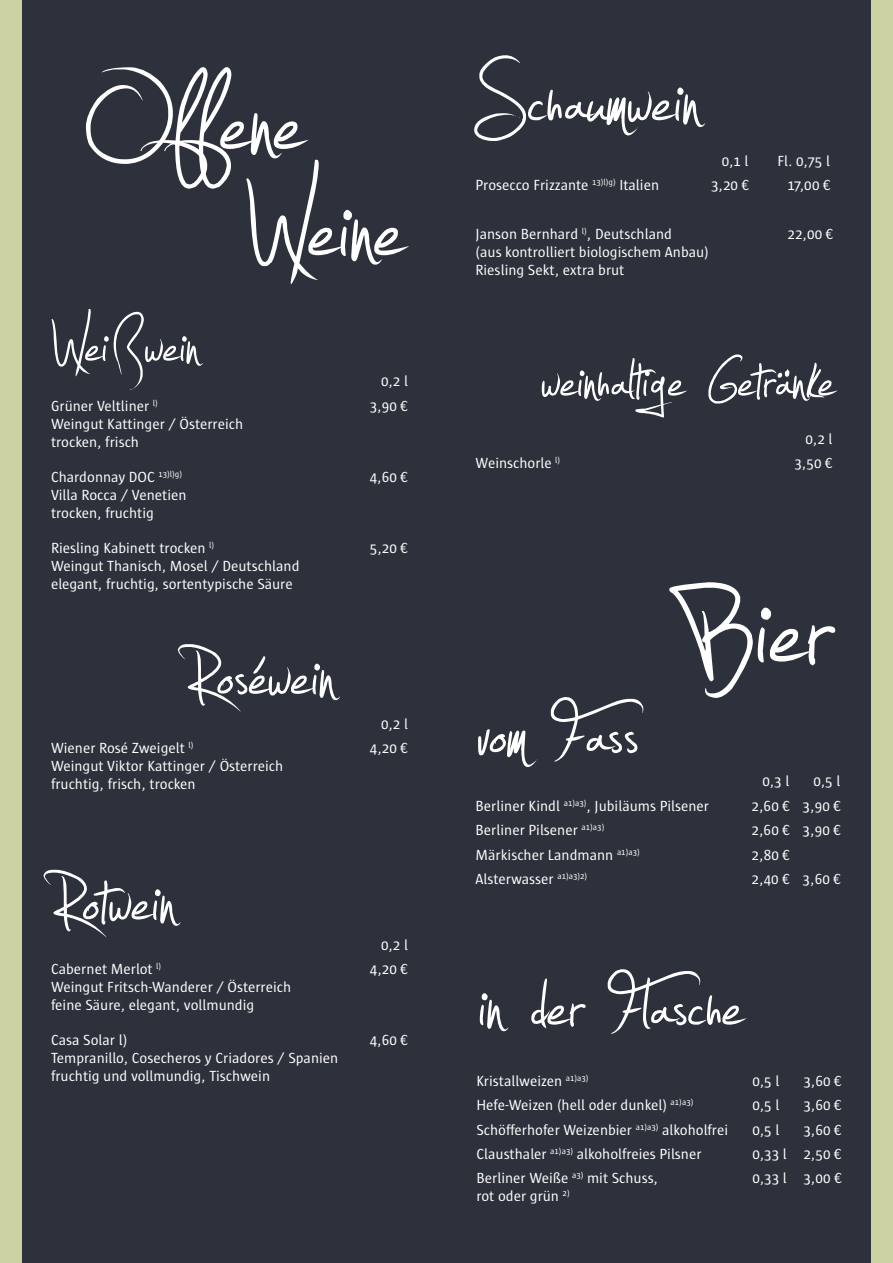
<style>
.page{position:relative;width:893px;height:1263px;background:#2d313b}
.page>*{position:absolute;margin:0;border:0;box-sizing:border-box;transform-origin:0 0}
.t1{font:257.4px "Jellyka Estrya's Handwriting";color:#fff}
.t2{font:216px "Jellyka Estrya's Handwriting";color:#fff}
.t3{font:156.15px "Jellyka Estrya's Handwriting";color:#fff}
.t4{font:150px "Jellyka Estrya's Handwriting";color:#fff}
.t5{font:144px "Jellyka Estrya's Handwriting";color:#fff}
.t6{font:120px "Jellyka Estrya's Handwriting";color:#fff}
.t7{font:117px "Jellyka Estrya's Handwriting";color:#fff}
.t8{font:15px/18px "Sun";color:#fff}
</style>
<div class="page">
<div style="left:0;top:0;width:21px;height:1263px;background:#cdd2a2"></div>
<div style="left:872px;top:0;width:21px;height:1263px;background:#cdd2a2"></div>
<h2 class="t2" style="left:84px;top:31px;width:221px">Offene</h2>
<h2 class="t2" style="left:245px;top:137px;width:160px">Weine</h2>
<h3 class="t7" style="left:51px;top:297px;width:149px">Weißwein</h3>
<p class="t8" style="left:381px;top:372px;width:28px">0,2 l</p>
<p class="t8" style="left:51px;top:396px;width:108px">Grüner Veltliner <sup>l)</sup></p>
<p class="t8" style="left:370px;top:396px;width:40px">3,90 €</p>
<p class="t8" style="left:51px;top:414px;width:194px">Weingut Kattinger / Österreich trocken, frisch</p>
<p class="t8" style="left:51px;top:467px;width:133px">Chardonnay DOC <sup>13)l)g)</sup></p>
<p class="t8" style="left:370px;top:467px;width:40px">4,60 €</p>
<p class="t8" style="left:51px;top:485px;width:137px">Villa Rocca / Venetien trocken, fruchtig</p>
<p class="t8" style="left:51px;top:538px;width:165px">Riesling Kabinett trocken <sup>l)</sup></p>
<p class="t8" style="left:370px;top:538px;width:40px">5,20 €</p>
<p class="t8" style="left:51px;top:556px;width:250px">Weingut Thanisch, Mosel / Deutschland elegant, fruchtig, sortentypische Säure</p>
<h3 class="t5" style="left:185px;top:615px;width:151px">Roséwein</h3>
<p class="t8" style="left:381px;top:714px;width:28px">0,2 l</p>
<p class="t8" style="left:51px;top:739px;width:144px">Wiener Rosé Zweigelt <sup>l)</sup></p>
<p class="t8" style="left:370px;top:739px;width:40px">4,20 €</p>
<p class="t8" style="left:51px;top:757px;width:234px">Weingut Viktor Kattinger / Österreich fruchtig, frisch, trocken</p>
<h3 class="t5" style="left:51px;top:841px;width:126px">Rotwein</h3>
<p class="t8" style="left:381px;top:935px;width:28px">0,2 l</p>
<p class="t8" style="left:51px;top:960px;width:112px">Cabernet Merlot <sup>l)</sup></p>
<p class="t8" style="left:370px;top:960px;width:40px">4,20 €</p>
<p class="t8" style="left:51px;top:978px;width:242px">Weingut Fritsch-Wanderer / Österreich feine Säure, elegant, vollmundig</p>
<p class="t8" style="left:51px;top:1031px;width:78px">Casa Solar l)</p>
<p class="t8" style="left:370px;top:1031px;width:40px">4,60 €</p>
<p class="t8" style="left:51px;top:1049px;width:289px">Tempranillo, Cosecheros y Criadores / Spanien fruchtig und vollmundig, Tischwein</p>
<h3 class="t3" style="left:474px;top:35px;width:227px">Schaumwein</h3>
<p class="t8" style="left:722px;top:152px;width:28px">0,1 l</p>
<p class="t8" style="left:777px;top:152px;width:54px">Fl. 0,75 l</p>
<p class="t8" style="left:476px;top:176px;width:185px">Prosecco Frizzante <sup>13)l)g)</sup> Italien</p>
<p class="t8" style="left:711px;top:176px;width:40px">3,20 €</p>
<p class="t8" style="left:788px;top:176px;width:45px">17,00 €</p>
<p class="t8" style="left:476px;top:225px;width:198px">Janson Bernhard <sup>l)</sup>, Deutschland</p>
<p class="t8" style="left:788px;top:225px;width:47px">22,00 €</p>
<p class="t8" style="left:476px;top:243px;width:235px">(aus kontrolliert biologischem Anbau)<br>Riesling Sekt, extra brut</p>
<h3 class="t6" style="left:541px;top:330px;width:295px">weinhaltige Getränke</h3>
<p class="t8" style="left:806px;top:429px;width:28px">0,2 l</p>
<p class="t8" style="left:476px;top:454px;width:86px">Weinschorle <sup>l)</sup></p>
<p class="t8" style="left:794px;top:454px;width:40px">3,50 €</p>
<h3 class="t4" style="left:477px;top:670px;width:163px">vom Fass</h3>
<h1 class="t1" style="left:674px;top:520px;width:159px">Bier</h1>
<p class="t8" style="left:762px;top:772px;width:28px">0,3 l</p>
<p class="t8" style="left:813px;top:772px;width:28px">0,5 l</p>
<p class="t8" style="left:476px;top:797px;width:235px">Berliner Kindl <sup>a1)a3)</sup>, Jubiläums Pilsener</p>
<p class="t8" style="left:752px;top:797px;width:91px">2,60 € 3,90 €</p>
<p class="t8" style="left:476px;top:821px;width:130px">Berliner Pilsener <sup>a1)a3)</sup></p>
<p class="t8" style="left:752px;top:821px;width:91px">2,60 € 3,90 €</p>
<p class="t8" style="left:476px;top:845px;width:166px">Märkischer Landmann <sup>a1)a3)</sup></p>
<p class="t8" style="left:752px;top:845px;width:40px">2,80 €</p>
<p class="t8" style="left:476px;top:870px;width:113px">Alsterwasser <sup>a1)a3)2)</sup></p>
<p class="t8" style="left:752px;top:870px;width:91px">2,40 € 3,60 €</p>
<h3 class="t4" style="left:478px;top:942px;width:267px">in der Flasche</h3>
<p class="t8" style="left:476px;top:1071px;width:114px">Kristallweizen <sup>a1)a3)</sup></p>
<p class="t8" style="left:752px;top:1071px;width:28px">0,5 l</p>
<p class="t8" style="left:803px;top:1071px;width:40px">3,60 €</p>
<p class="t8" style="left:476px;top:1096px;width:218px">Hefe-Weizen (hell oder dunkel) <sup>a1)a3)</sup></p>
<p class="t8" style="left:752px;top:1096px;width:28px">0,5 l</p>
<p class="t8" style="left:803px;top:1096px;width:40px">3,60 €</p>
<p class="t8" style="left:476px;top:1120px;width:253px">Schöfferhofer Weizenbier <sup>a1)a3)</sup> alkoholfrei</p>
<p class="t8" style="left:752px;top:1120px;width:28px">0,5 l</p>
<p class="t8" style="left:803px;top:1120px;width:40px">3,60 €</p>
<p class="t8" style="left:476px;top:1145px;width:227px">Clausthaler <sup>a1)a3)</sup> alkoholfreies Pilsner</p>
<p class="t8" style="left:752px;top:1145px;width:91px">0,33 l 2,50 €</p>
<p class="t8" style="left:476px;top:1169px;width:183px">Berliner Weiße <sup>a3)</sup> mit Schuss,</p>
<p class="t8" style="left:752px;top:1169px;width:91px">0,33 l 3,00 €</p>
<p class="t8" style="left:476px;top:1187px;width:95px">rot oder grün <sup>2)</sup></p>
</div>
